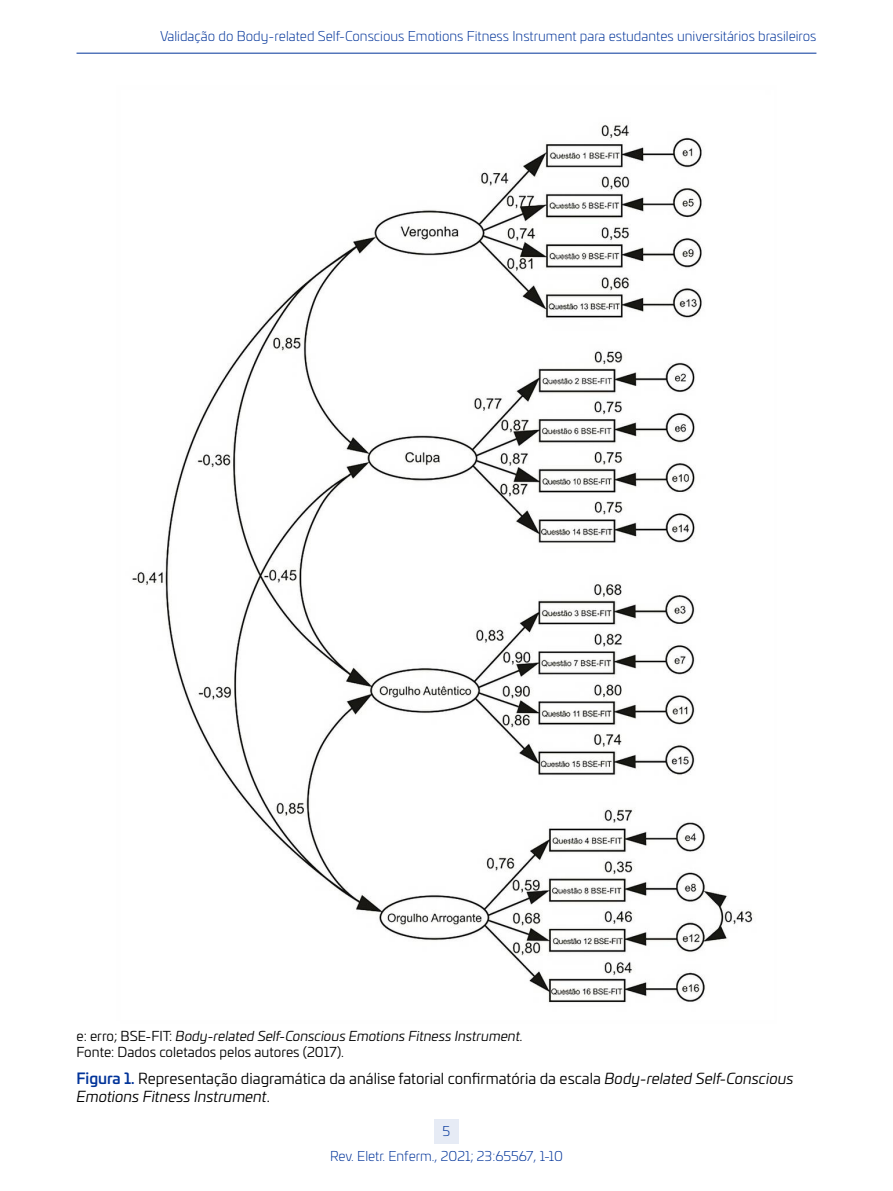
<style>
.page{position:relative;width:893px;height:1191px;background:#fff}
.page>*{position:absolute;margin:0;border:0;box-sizing:border-box;transform-origin:0 0}
.t1{font:15px/18px "Univia Pro";color:#000}
.t2{font:300 13.5px "Univia Pro";color:#039}
.t3{font:13.5px/16.2px "Univia Pro";color:#000}
.s1{font-style:italic}
.s2{font-weight:500;color:#039}
</style>
<div class="page">
<div style="left:434px;top:1118px;width:25px;height:25px;background:#e6ebf5"></div>
<hr style="left:77px;top:53px;width:739px;height:1px;background:#039">
<img style="left:132px;top:124px;width:621px;height:879px">
<p class="t2" style="left:160px;top:26px;width:658px">Validação do Body-related Self-Conscious Emotions Fitness Instrument para estudantes universitários brasileiros</p>
<p class="t3" style="left:77px;top:1026px;width:448px">e: erro; BSE-FIT: <span class="s1">Body-related Self-Conscious Emotions Fitness Instrument.<br></span>Fonte: Dados coletados pelos autores (2017).</p>
<p class="t1" style="left:77px;top:1068px;width:718px"><span class="s2">Figura 1.</span> Representação diagramática da análise fatorial confirmatória da escala <span class="s1">Body-related Self-Conscious<br>Emotions Fitness Instrument</span>.</p>
<p class="t2" style="left:443px;top:1122px;width:9px">5</p>
<p class="t2" style="left:330px;top:1146px;width:234px">Rev. Eletr. Enferm., 2021; 23:65567, 1-10</p>
</div>
